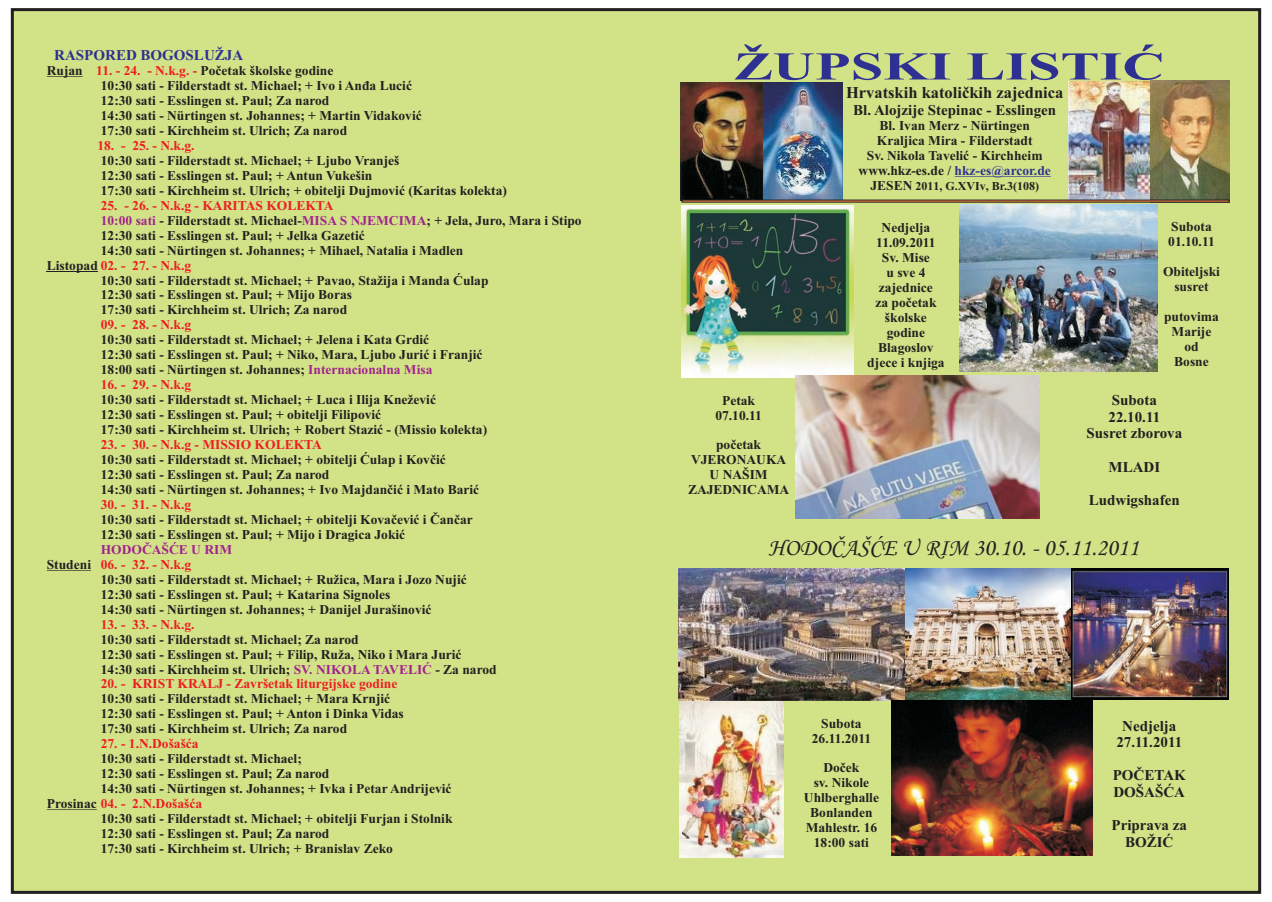
<style>
.page{position:relative;width:1272px;height:902px;background:#fff}
.page>*{position:absolute;margin:0;border:0;box-sizing:border-box;transform-origin:0 0}
.t1{font:700 39.3px "Times New Roman";color:#2e3092;scale:1.49 1}
.t2{font:italic 24px "Monotype Corsiva";color:#231f20}
.t3{font:700 16.5px "Times New Roman";color:#231f20}
.t4{font:700 15px/16.6px "Times New Roman";color:#231f20;text-align:center}
.t5{font:700 15px "Times New Roman";color:#2e3092}
.t6{font:700 13.5px/15px "Times New Roman";color:#231f20}
.t7{font:700 13.5px "Times New Roman";color:#ee1d23}
.t8{font:700 13.5px "Times New Roman";color:#a2238e}
.t9{font:700 12px "Times New Roman";color:#231f20}
.s1{color:#ee1d23}
.s2{color:#a2238e}
.s3{color:#231f20}
.s4{color:#2d3291}
.s5{font-size:13.5px}
</style>
<div class="page">
<div style="left:11px;top:8px;width:1250px;height:885px;background:#d2e287;border:3px solid #231f20"></div>
<hr style="left:954px;top:176px;width:37px;height:1px;background:#2d3291">
<hr style="left:991px;top:176px;width:59px;height:1px;background:#2d3291">
<img style="left:680px;top:82px;width:162px;height:118px">
<img style="left:1068px;top:81px;width:161px;height:119px">
<hr style="left:681px;top:200px;width:548px;height:2px;background:#f58345">
<hr style="left:47px;top:76px;width:36px;height:1px;background:#231f20">
<hr style="left:47px;top:570px;width:44px;height:1px;background:#231f20">
<hr style="left:47px;top:809px;width:50px;height:1px;background:#231f20">
<hr style="left:47px;top:271px;width:51px;height:1px;background:#231f20">
<img style="left:681px;top:205px;width:172px;height:172px">
<img style="left:959px;top:204px;width:197px;height:167px">
<img style="left:795px;top:375px;width:244px;height:143px">
<img style="left:678px;top:568px;width:550px;height:132px">
<img style="left:679px;top:701px;width:104px;height:156px">
<img style="left:891px;top:700px;width:201px;height:155px">
<p class="t5" style="left:54px;top:50px;width:190px">RASPORED BOGOSLUŽJA</p>
<p class="t6" style="left:47px;top:64px;width:38px">Rujan</p>
<p class="t6" style="left:101px;top:64px;width:322px;text-indent:-5px"><span class="s1">11. - 24. - N.k.g. -</span> Poèetak školske godine<br>10:30 sati - Filderstadt st. Michael; + Ivo i Anða Luciæ 12:30 sati - Esslingen st. Paul; Za narod<br>14:30 sati - Nürtingen st. Johannes; + Martin Vidakoviæ 17:30 sati - Kirchheim st. Ulrich; Za narod</p>
<p class="t6" style="left:101px;top:154px;width:408px">10:30 sati - Filderstadt st. Michael; + Ljubo Vranješ<br>12:30 sati - Esslingen st. Paul; + Antun Vukešin<br>17:30 sati - Kirchheim st. Ulrich; + obitelji Dujmoviæ (Karitas kolekta)</p>
<p class="t6" style="left:101px;top:214px;width:482px"><span class="s2">10:00 sati</span> - Filderstadt st. Michael-<span class="s2">MISA S NJEMCIMA</span>; + Jela, Juro, Mara i Stipo</p>
<p class="t6" style="left:101px;top:229px;width:265px">12:30 sati - Esslingen st. Paul; + Jelka Gazetiæ</p>
<p class="t6" style="left:101px;top:244px;width:364px">14:30 sati - Nürtingen st. Johannes; + Mihael, Natalia i Madlen</p>
<p class="t7" style="left:47px;top:260px;width:146px"><span class="s3">Listopad</span> 02. - 27. - N.k.g</p>
<p class="t6" style="left:101px;top:274px;width:389px">10:30 sati - Filderstadt st. Michael; + Pavao, Stažija i Manda Æulap</p>
<p class="t6" style="left:101px;top:289px;width:253px">12:30 sati - Esslingen st. Paul; + Mijo Boras</p>
<p class="t6" style="left:101px;top:304px;width:248px">17:30 sati - Kirchheim st. Ulrich; Za narod</p>
<p class="t6" style="left:101px;top:334px;width:383px">10:30 sati - Filderstadt st. Michael; + Jelena i Kata Grdiæ<br>12:30 sati - Esslingen st. Paul; + Niko, Mara, Ljubo Juriæ i Franjiæ<br>18:00 sati - Nürtingen st. Johannes; <span class="s2">Internacionalna Misa</span></p>
<p class="t6" style="left:101px;top:393px;width:388px">10:30 sati - Filderstadt st. Michael; + Luca i Ilija Kneževiæ<br>12:30 sati - Esslingen st. Paul; + obitelji Filipoviæ<br>17:30 sati - Kirchheim st. Ulrich; + Robert Staziæ - (Missio kolekta)</p>
<p class="t6" style="left:101px;top:453px;width:380px">10:30 sati - Filderstadt st. Michael; + obitelji Æulap i Kovèiæ<br>12:30 sati - Esslingen st. Paul; Za narod<br>14:30 sati - Nürtingen st. Johannes; + Ivo Majdanèiæ i Mato Bariæ</p>
<p class="t6" style="left:101px;top:513px;width:373px">10:30 sati - Filderstadt st. Michael; + obitelji Kovaèeviæ i Èanèar<br>12:30 sati - Esslingen st. Paul; + Mijo i Dragica Jokiæ</p>
<p class="t6" style="left:47px;top:558px;width:46px">Studeni</p>
<p class="t6" style="left:101px;top:573px;width:367px">10:30 sati - Filderstadt st. Michael; + Ružica, Mara i Jozo Nujiæ<br>12:30 sati - Esslingen st. Paul; + Katarina Signoles<br>14:30 sati - Nürtingen st. Johannes; + Danijel Jurašinoviæ</p>
<p class="t6" style="left:101px;top:633px;width:397px">10:30 sati - Filderstadt st. Michael; Za narod<br>12:30 sati - Esslingen st. Paul; + Filip, Ruža, Niko i Mara Juriæ<br>14:30 sati - Kirchheim st. Ulrich; <span class="s2">SV. NIKOLA TAVELIÆ</span> - Za narod</p>
<p class="t6" style="left:101px;top:692px;width:304px">10:30 sati - Filderstadt st. Michael; + Mara Krnjiæ<br>12:30 sati - Esslingen st. Paul; + Anton i Dinka Vidas<br>17:30 sati - Kirchheim st. Ulrich; Za narod</p>
<p class="t6" style="left:101px;top:752px;width:202px">10:30 sati - Filderstadt st. Michael;</p>
<p class="t6" style="left:101px;top:767px;width:230px">12:30 sati - Esslingen st. Paul; Za narod</p>
<p class="t6" style="left:101px;top:782px;width:352px">14:30 sati - Nürtingen st. Johannes; + Ivka i Petar Andrijeviæ</p>
<p class="t7" style="left:47px;top:798px;width:157px"><span class="s3">Prosinac</span> 04. - 2.N.Došašæa</p>
<p class="t6" style="left:101px;top:812px;width:353px">10:30 sati - Filderstadt st. Michael; + obitelji Furjan i Stolnik</p>
<p class="t6" style="left:101px;top:827px;width:230px">12:30 sati - Esslingen st. Paul; Za narod</p>
<p class="t6" style="left:101px;top:842px;width:294px">17:30 sati - Kirchheim st. Ulrich; + Branislav Zeko</p>
<p class="t7" style="left:97px;top:141px;width:99px">18. - 25. - N.k.g.</p>
<p class="t7" style="left:101px;top:200px;width:234px">25. - 26. - N.k.g - KARITAS KOLEKTA</p>
<p class="t7" style="left:101px;top:320px;width:92px">09. - 28. - N.k.g</p>
<p class="t7" style="left:101px;top:380px;width:92px">16. - 29. - N.k.g</p>
<p class="t7" style="left:101px;top:440px;width:223px">23. - 30. - N.k.g - MISSIO KOLEKTA</p>
<p class="t7" style="left:101px;top:499px;width:92px">30. - 31. - N.k.g</p>
<p class="t8" style="left:101px;top:544px;width:133px">HODOÈAŠÆE U RIM</p>
<p class="t7" style="left:101px;top:559px;width:92px">06. - 32. - N.k.g</p>
<p class="t7" style="left:101px;top:619px;width:95px">13. - 33. - N.k.g.</p>
<p class="t7" style="left:101px;top:679px;width:298px">20. - KRIST KRALJ - Završetak liturgijske godine</p>
<p class="t7" style="left:101px;top:739px;width:99px">27. - 1.N.Došašæa</p>
<h1 class="t1" style="left:733px;top:53px;width:291px">ŽUPSKI LISTIÆ</h1>
<p class="t3" style="left:846px;top:87px;width:219px">Hrvatskih katolièkih zajednica</p>
<p class="t4" style="left:853px;top:103px;width:204px">Bl. Alojzije Stepinac - Esslingen</p>
<p class="t6" style="left:858px;top:119px;width:194px;text-align:center">Bl. Ivan Merz - Nürtingen<br>Kraljica Mira - Filderstadt<br>Sv. Nikola Taveliæ - Kirchheim www.hkz-es.de / <span class="s4">hkz-es@arcor.de</span></p>
<p class="t9" style="left:870px;top:182px;width:170px"><span class="s5">JESEN</span> 2011, G.XVIv, Br.3(108)</p>
<p class="t6" style="left:867px;top:221px;width:79px;text-align:center">Nedjelja<br>11.09.2011<br>Sv. Mise<br>u sve 4 zajednice<br>za poèetak školske godine<br>Blagoslov djece i knjiga</p>
<p class="t6" style="left:1168px;top:221px;width:48px">Subota<br>01.10.11</p>
<p class="t6" style="left:1162px;top:265px;width:59px;text-align:center">Obiteljski susret</p>
<p class="t6" style="left:1164px;top:310px;width:56px;text-align:center">putovima<br>Marije od<br>Bosne</p>
<p class="t4" style="left:1086px;top:393px;width:97px">Subota<br>22.10.11<br>Susret zborova</p>
<p class="t4" style="left:1108px;top:459px;width:53px">MLADI</p>
<p class="t4" style="left:1088px;top:493px;width:92px">Ludwigshafen</p>
<h2 class="t2" style="left:768px;top:538px;width:372px">HODOÈAŠÆE U RIM 30.10. - 05.11.2011</h2>
<p class="t6" style="left:715px;top:394px;width:48px;text-align:center">Petak<br>07.10.11</p>
<p class="t6" style="left:688px;top:439px;width:103px;text-align:center">poèetak<br>VJERONAUKA<br>U NAŠIM<br>ZAJEDNICAMA</p>
<p class="t6" style="left:811px;top:716px;width:61px;text-align:center">Subota<br>26.11.2011</p>
<p class="t6" style="left:804px;top:761px;width:77px;text-align:center">Doèek<br>sv. Nikole<br>Uhlberghalle<br>Bonlanden<br>Mahlestr. 16<br>18:00 sati</p>
<p class="t4" style="left:1116px;top:718px;width:67px">Nedjelja<br>27.11.2011</p>
<p class="t4" style="left:1112px;top:768px;width:75px;text-align:left">POÈETAK<br>DOŠAŠÆA</p>
<p class="t4" style="left:1111px;top:818px;width:77px">Priprava za<br>BOŽIÆ</p>
</div>
